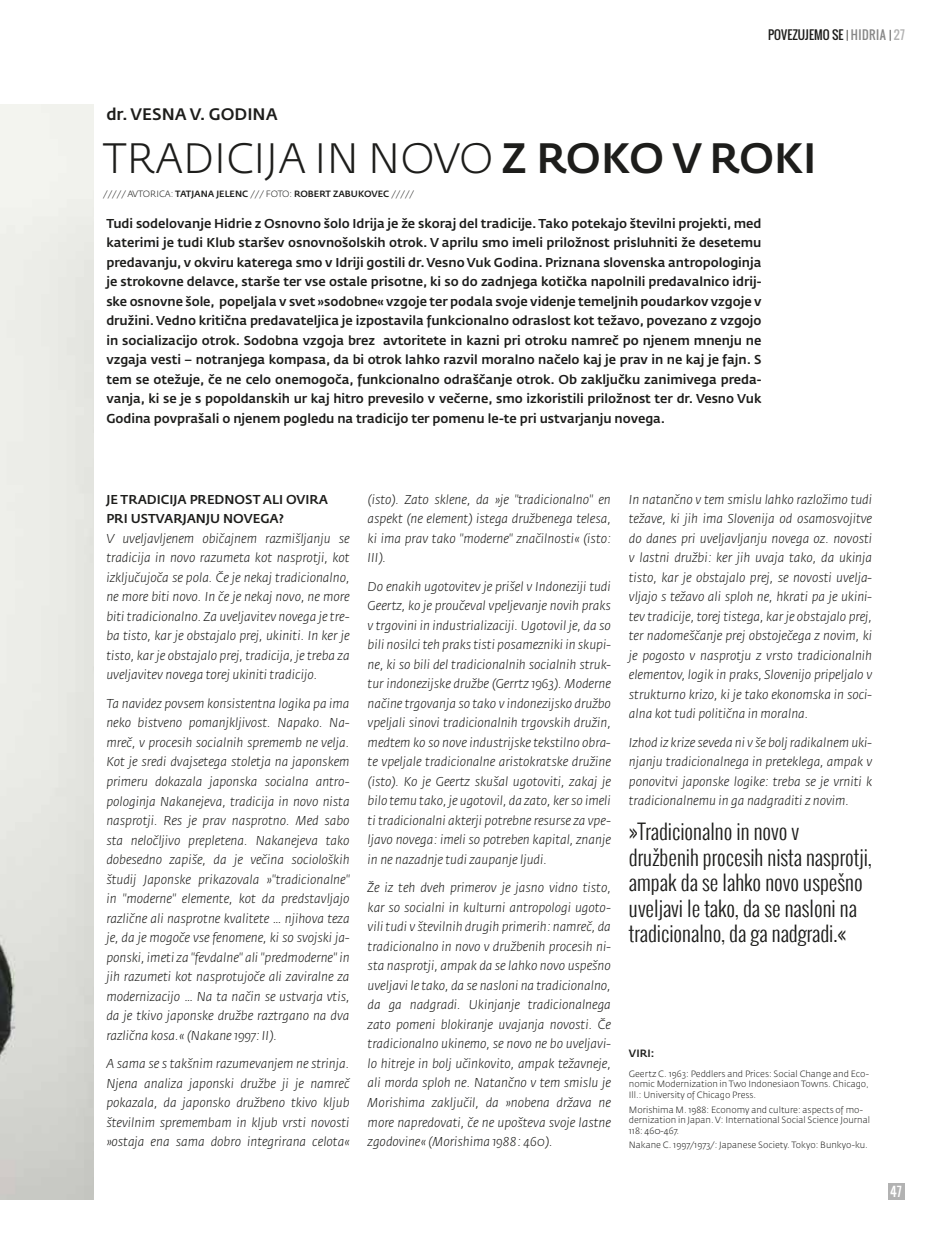
<style>
.page{position:relative;width:936px;height:1234px;background:#fff}
.page>*{position:absolute;margin:0;border:0;box-sizing:border-box;transform-origin:0 0}
.t1{font:300 42px "Fedra Sans CE";color:#1d1d1b}
.t2{font:300 21px/25.5px "Oswald";color:#1d1d1b}
.t3{font:500 16.5px "Fedra Sans CE";color:#1d1d1b}
.t4{font:italic 300 12.75px/19.5px "Fedra Sans CE";letter-spacing:-.005em;color:#1d1d1b;text-align:justify}
.t5{font:500 12.75px/19.5px "Fedra Sans CE";letter-spacing:-.005em;color:#1d1d1b;text-align:justify}
.t6{font:12.6px "Oswald";color:#fff}
.t7{font:12px "Oswald";letter-spacing:.02em;color:#1d1d1b}
.t8{font:500 10.5px "Fedra Sans CE";color:#1d1d1b}
.t9{font:300 9px/10.5px "Fedra Sans CE";color:#1d1d1b;text-align:justify}
.t10{font:9px "Fedra Sans CE Light TF";color:#1d1d1b}
.t11{font:500 9px "Fedra Sans CE";color:#1d1d1b}
.s1{font-weight:300}
.s2{color:#878787}
.s3{color:#b2b2b2}
.s4{font-weight:500}
.s5{font-family:"Fedra Sans CE";font-weight:500}
.s6{font-family:"Fedra Sans CE Light TF";font-weight:400}
</style>
<div class="page">
<img style="left:0;top:104px;width:94px;height:1095px">
<div style="left:887px;top:1182px;width:17px;height:17px;background:#b2b2b2"></div>
<p class="t7" style="left:768px;top:26px;width:138px">POVEZUJEMO SE <span class="s1">|</span> <span class="s2">HIDRIA</span> <span class="s1">|</span> <span class="s3">27</span></p>
<p class="t3" style="left:106px;top:104px;width:173px">dr. Vesna V. Godina</p>
<h1 class="t1" style="left:103px;top:134px;width:715px">Tradicija in novo <span class="s4">z roko v roki</span></h1>
<p class="t10" style="left:103px;top:188px;width:175px">///// AVTORICA: <span class="s5">Tatjana Jelenc</span> /// FOTO</p>
<p class="t11" style="left:289px;top:188px;width:126px"><span class="s6">:</span> Robert Zabukovec <span class="s6">/////</span></p>
<p class="t5" style="left:106px;top:213px;width:656px">Tudi sodelovanje H idrie z Osnovno šolo I drija je že skoraj del tradicije. Tako potekajo številni projekti, med katerimi je tudi Klub staršev osnovnošolskih otrok. V aprilu smo imeli priložnost prisluhniti že desetemu predavanju, v okviru katerega smo v Idriji gostili dr. Vesno Vuk Godina. Priznana slovenska antropologinja je strokovne delavce, starše ter vse ostale prisotne, ki so do zadnjega kotička napolnili predavalnico idrij&shy;ske osnovne šole, popeljala v svet »sodobne« vzgoje ter podala svoje videnje temeljnih poudarkov vzgoje v družini. Vedno kritična predavateljica je izpostavila funkcionalno odraslost kot težavo, povezano z vzgojo in socializacijo otrok. Sodobna vzgoja brez avtoritete in kazni pri otroku namreč po njenem mnenju ne vzgaja vesti – notranjega kompasa, da bi otrok lahko razvil moralno načelo kaj je prav in ne kaj je fajn. S tem se otežuje, če ne celo onemogoča, funkcionalno odraščanje otrok. Ob zaključku zanimivega preda&shy;vanja, ki se je s popoldanskih ur kaj hitro prevesilo v večerne, smo izkoristili priložnost ter dr. Vesno Vuk Godina povprašali o njenem pogledu na tradicijo ter pomenu le-te pri ustvarjanju novega.</p>
<p class="t5" style="left:106px;top:489px;width:23px">JE TRADICIJA</p>
<p class="t5" style="left:190px;top:489px;width:10px">PREDNOST</p>
<p class="t5" style="left:263px;top:489px;width:8px">ALI</p>
<p class="t5" style="left:286px;top:489px;width:28px">OVIRA</p>
<p class="t5" style="left:106px;top:509px;width:8px">PRI</p>
<p class="t5" style="left:131px;top:509px;width:10px">UST</p>
<p class="t5" style="left:156px;top:509px;width:18px">VARJANJU</p>
<p class="t5" style="left:223px;top:509px;width:62px">NOVEGA?</p>
<p class="t4" style="left:106px;top:529px;width:245px">V uveljavljenem običajnem razmišljanju se tradicija in novo razumeta kot nasprotji, kot izključujoča se pola. Če je nekaj tradicionalno, ne more biti novo. In če je nekaj novo, ne more biti tradicionalno. Za uveljavitev novega je tre&shy;ba tisto, kar je obstajalo prej, ukiniti. In ker je tisto, kar je obstajalo prej, tradicija, je treba za uveljavitev novega torej ukiniti tradicijo.</p>
<p class="t4" style="left:106px;top:693px;width:245px">Ta navidez povsem konsistentna logika pa ima neko bistveno pomanjkljivost. Napako. Na&shy;mreč, v procesih socialnih sprememb ne velja.<br>Kot je sredi dvajsetega stoletja na japonskem primeru dokazala japonska socialna antro&shy;pologinja Nakanejeva, tradicija in novo nista nasprotji. Res je prav nasprotno. Med sabo sta neločljivo prepletena. Nakanejeva tako dobesedno zapiše, da je večina socioloških študij Japonske prikazovala »"tradicionalne" in "moderne" elemente, kot da predstavljajo različne ali nasprotne kvalitete … njihova teza je, da je mogoče vse fenomene, ki so svojski ja&shy;ponski, imeti za "fevdalne" ali "predmoderne" in jih razumeti kot nasprotujoče ali zaviralne za modernizacijo … Na ta način se ustvarja vtis, da je tkivo japonske družbe raztrgano na dva različna kosa.« (Nakane 1997: II).</p>
<p class="t4" style="left:106px;top:1053px;width:245px">A sama se s takšnim razumevanjem ne strinja.<br>Njena analiza japonski družbe ji je namreč pokazala, da japonsko družbeno tkivo kljub številnim spremembam in kljub vrsti novosti »ostaja ena sama dobro integrirana celota«</p>
<p class="t4" style="left:367px;top:489px;width:245px">(isto). Zato sklene, da »je "tradicionalno" en aspekt (ne element) istega družbenega telesa, ki ima prav tako "moderne" značilnosti« (isto:<br>III).</p>
<p class="t4" style="left:367px;top:576px;width:245px">Do enakih ugotovitev je prišel v Indoneziji tudi Geertz, ko je proučeval vpeljevanje novih praks v trgovini in industrializaciji. Ugotovil je, da so bili nosilci teh praks tisti posamezniki in skupi&shy;ne, ki so bili del tradicionalnih socialnih struk&shy;tur indonezijske družbe (Gerrtz 1963). Moderne načine trgovanja so tako v indonezijsko družbo vpeljali sinovi tradicionalnih trgovskih družin, medtem ko so nove industrijske tekstilno obra&shy;te vpeljale tradicionalne aristokratske družine (isto). Ko je Geertz skušal ugotoviti, zakaj je bilo temu tako, je ugotovil, da zato, ker so imeli ti tradicionalni akterji potrebne resurse za vpe&shy;ljavo novega: imeli so potreben kapital, znanje in ne nazadnje tudi zaupanje ljudi.</p>
<p class="t4" style="left:367px;top:878px;width:245px">Že iz teh dveh primerov je jasno vidno tisto, kar so socialni in kulturni antropologi ugoto&shy;vili tudi v številnih drugih primerih: namreč, da tradicionalno in novo v družbenih procesih ni&shy;sta nasprotji, ampak da se lahko novo uspešno uveljavi le tako, da se nasloni na tradicionalno, da ga nadgradi. Ukinjanje tradicionalnega zato pomeni blokiranje uvajanja novosti. Če tradicionalno ukinemo, se novo ne bo uveljavi&shy;lo hitreje in bolj učinkovito, ampak težavneje, ali morda sploh ne. Natančno v tem smislu je Morishima zaključil, da »nobena država ne more napredovati, če ne upošteva svoje lastne zgodovine« (Morishima 1988: 460).</p>
<p class="t4" style="left:629px;top:489px;width:245px">In natančno v tem smislu lahko razložimo tudi težave, ki jih ima Slovenija od osamosvojitve do danes pri uveljavljanju novega oz. novosti v lastni družbi: ker jih uvaja tako, da ukinja tisto, kar je obstajalo prej, se novosti uvelja&shy;vljajo s težavo ali sploh ne, hkrati pa je ukini&shy;tev tradicije, torej tistega, kar je obstajalo prej, ter nadomeščanje prej obstoječega z novim, ki je pogosto v nasprotju z vrsto tradicionalnih elementov, logik in praks, Slovenijo pripeljalo v strukturno krizo, ki je tako ekonomska in soci&shy;alna kot tudi politična in moralna.</p>
<p class="t4" style="left:629px;top:732px;width:245px">Izhod iz krize seveda ni v še bolj radikalnem uki&shy;njanju tradicionalnega in preteklega, ampak v ponovitvi japonske logike: treba se je vrniti k tradicionalnemu in ga nadgraditi z novim.</p>
<h2 class="t2" style="left:629px;top:818px;width:244px">»Tradicionalno in novo v družbenih procesih nista nasprotji, ampak da se lahko novo uspešno uveljavi le tako, da se nasloni na tradicionalno, da ga nadgradi.«</h2>
<p class="t8" style="left:629px;top:1046px;width:27px">VIRI :</p>
<p class="t9" style="left:629px;top:1068px;width:242px">Geertz C. 1963: Peddlers and Prices: Social Change and Eco&shy;nomic M odernization in Two I ndonesiaon Towns. Chicago, I ll.: University of Chicago Press.</p>
<p class="t9" style="left:629px;top:1103px;width:242px;text-align:left">M orishima M . 1988: Economy and culture: aspects of mo&shy;dernization in Japan. V: I nternational Social Science Journal<br>118: 460-467.</p>
<p class="t9" style="left:629px;top:1139px;width:240px">N akane C. 1997/1973/: Japanese Society. Tokyo: B unkyo-ku.</p>
<p class="t6" style="left:889px;top:1181px;width:13px">47</p>
</div>
